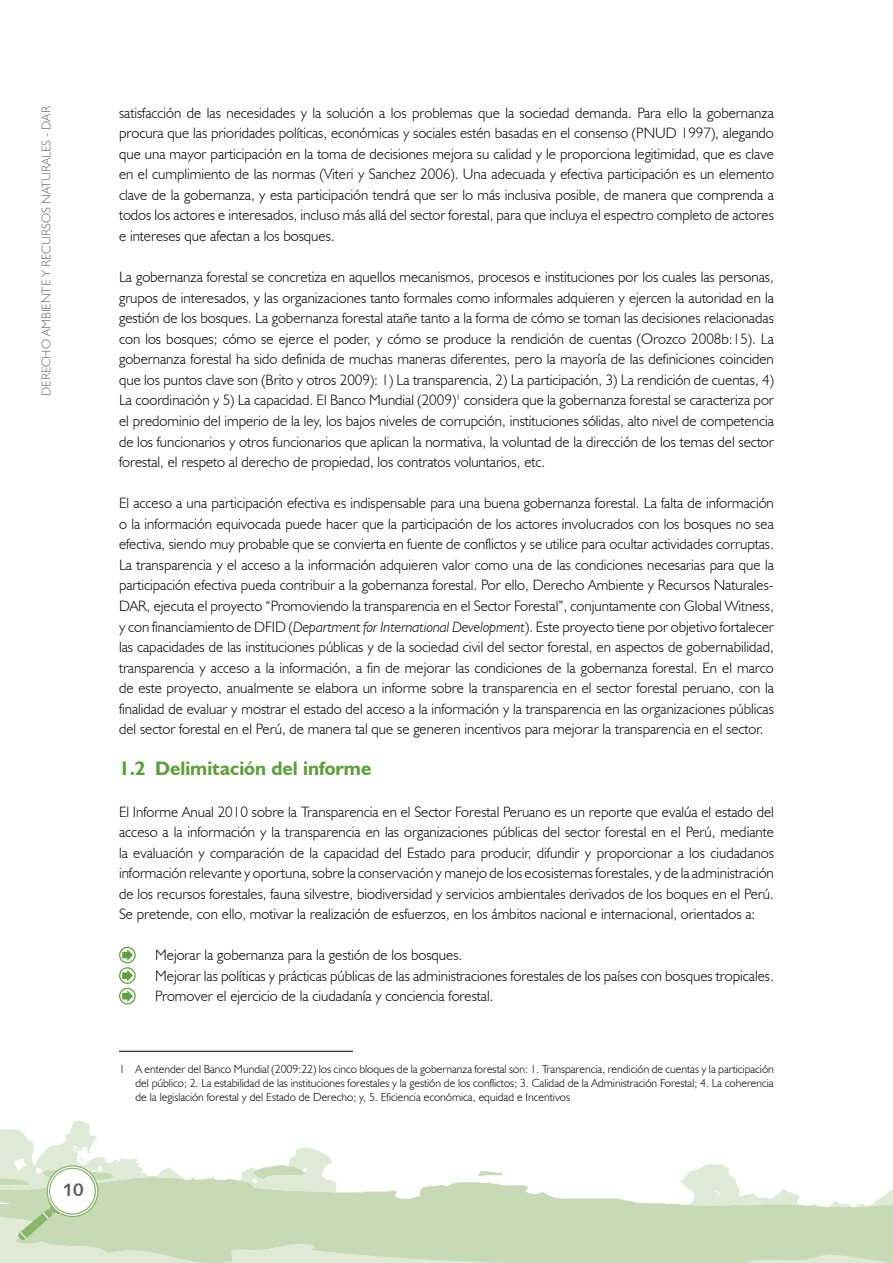
<style>
.page{position:relative;width:893px;height:1263px;background:#fff}
.page>*{position:absolute;margin:0;border:0;box-sizing:border-box;transform-origin:0 0}
.t1{font:700 19.5px "Humanist 521 BT";color:#5ca038}
.t2{font:18px "Humanist 531 BT Bold A";color:#58595b}
.t3{font:300 15px/20.5px "Humanist 521 BT";color:#000;text-align:justify}
.t4{font:300 12.6px "Humanist 521 BT";color:#6d6e71}
.t5{font:300 11.7px/14.1px "Humanist 521 BT";color:#000;text-align:justify}
.s1{font-style:italic}
</style>
<div class="page">
<svg style="left:0;top:1120px;width:893px;height:143px"></svg>
<div style="left:50px;top:1169px;width:44px;height:44px;background:#fff;border-radius:50%"></div>
<svg style="left:122px;top:949px;width:11px;height:12px"></svg>
<div style="left:119px;top:947px;width:17px;height:16px;border:1px solid #5ca038;border-radius:50%"></div>
<svg style="left:122px;top:970px;width:11px;height:11px"></svg>
<div style="left:119px;top:967px;width:17px;height:17px;border:1px solid #5ca038;border-radius:50%"></div>
<svg style="left:122px;top:990px;width:11px;height:12px"></svg>
<div style="left:119px;top:988px;width:17px;height:16px;border:1px solid #5ca038;border-radius:50%"></div>
<hr style="left:119px;top:1051px;width:234px;height:1px;background:#000">
<p class="t4" style="left:39px;top:396px;width:291px;rotate:-90deg">DERECHO AMBIENTE Y RECURSOS NATURALES - DAR</p>
<p class="t2" style="left:62px;top:1179px;width:23px">10</p>
<p class="t3" style="left:119px;top:102px;width:656px">satisfacción de las necesidades y la solución a los problemas que la sociedad demanda. Para ello la gobernanza procura que las prioridades políticas, económicas y sociales estén basadas en el consenso (PNUD 1997), alegando que una mayor participación en la toma de decisiones mejora su calidad y le proporciona legitimidad, que es clave en el cumplimiento de las normas (Viteri y Sanchez 2006). Una adecuada y efectiva participación es un elemento clave de la gobernanza, y esta participación tendrá que ser lo más inclusiva posible, de manera que comprenda a todos los actores e interesados, incluso más allá del sector forestal, para que incluya el espectro completo de actores e intereses que afectan a los bosques.</p>
<p class="t3" style="left:119px;top:266px;width:656px">La gobernanza forestal se concretiza en aquellos mecanismos, procesos e instituciones por los cuales las personas, grupos de interesados, y las organizaciones tanto formales como informales adquieren y ejercen la autoridad en la gestión de los bosques. La gobernanza forestal atañe tanto a la forma de cómo se toman las decisiones relacionadas con los bosques; cómo se ejerce el poder, y cómo se produce la rendición de cuentas (Orozco 2008b:15). La gobernanza forestal ha sido definida de muchas maneras diferentes, pero la mayoría de las definiciones coinciden que los puntos clave son (Brito y otros 2009): 1) La transparencia, 2) La participación, 3) La rendición de cuentas, 4)<br>La coordinación y 5) La capacidad. El Banco Mundial (2009)<sup>1</sup> considera que la gobernanza forestal se caracteriza por el predominio del imperio de la ley, los bajos niveles de corrupción, instituciones sólidas, alto nivel de competencia de los funcionarios y otros funcionarios que aplican la normativa, la voluntad de la dirección de los temas del sector forestal, el respeto al derecho de propiedad, los contratos voluntarios, etc.</p>
<p class="t3" style="left:119px;top:492px;width:656px">El acceso a una participación efectiva es indispensable para una buena gobernanza forestal. La falta de información o la información equivocada puede hacer que la participación de los actores involucrados con los bosques no sea efectiva, siendo muy probable que se convierta en fuente de conflictos y se utilice para ocultar actividades corruptas.<br>La transparencia y el acceso a la información adquieren valor como una de las condiciones necesarias para que la participación efectiva pueda contribuir a la gobernanza forestal. Por ello, Derecho Ambiente y Recursos Naturales-DAR, ejecuta el proyecto “Promoviendo la transparencia en el Sector Forestal”, conjuntamente con Global Witness, y con financiamiento de DFID (<span class="s1">Department for International Development</span>). Este proyecto tiene por objetivo fortalecer las capacidades de las instituciones públicas y de la sociedad civil del sector forestal, en aspectos de gobernabilidad, transparencia y acceso a la información, a fin de mejorar las condiciones de la gobernanza forestal. En el marco de este proyecto, anualmente se elabora un informe sobre la transparencia en el sector forestal peruano, con la finalidad de evaluar y mostrar el estado del acceso a la información y la transparencia en las organizaciones públicas del sector forestal en el Perú, de manera tal que se generen incentivos para mejorar la transparencia en el sector.</p>
<h1 class="t1" style="left:119px;top:757px;width:254px">1.2 Delimitación del informe</h1>
<p class="t3" style="left:119px;top:801px;width:656px">El Informe Anual 2010 sobre la Transparencia en el Sector Forestal Peruano es un reporte que evalúa el estado del acceso a la información y la transparencia en las organizaciones públicas del sector forestal en el Perú, mediante la evaluación y comparación de la capacidad del Estado para producir, difundir y proporcionar a los ciudadanos información relevante y oportuna, sobre la conservación y manejo de los ecosistemas forestales, y de la administración de los recursos forestales, fauna silvestre, biodiversidad y servicios ambientales derivados de los boques en el Perú.<br>Se pretende, con ello, motivar la realización de esfuerzos, en los ámbitos nacional e internacional, orientados a:</p>
<p class="t3" style="left:155px;top:945px;width:620px;text-align:left">Mejorar la gobernanza para la gestión de los bosques.<br>Mejorar las políticas y prácticas públicas de las administraciones forestales de los países con bosques tropicales.<br>Promover el ejercicio de la ciudadanía y conciencia forestal.</p>
<p class="t5" style="left:136px;top:1062px;width:640px;text-indent:-16px">1 A entender del Banco Mundial (2009:22) los cinco bloques de la gobernanza forestal son: 1. Transparencia, rendición de cuentas y la participación del público; 2. La estabilidad de las instituciones forestales y la gestión de los conflictos; 3. Calidad de la Administración Forestal; 4. La coherencia de la legislación forestal y del Estado de Derecho; y, 5. Eficiencia económica, equidad e Incentivos</p>
</div>
